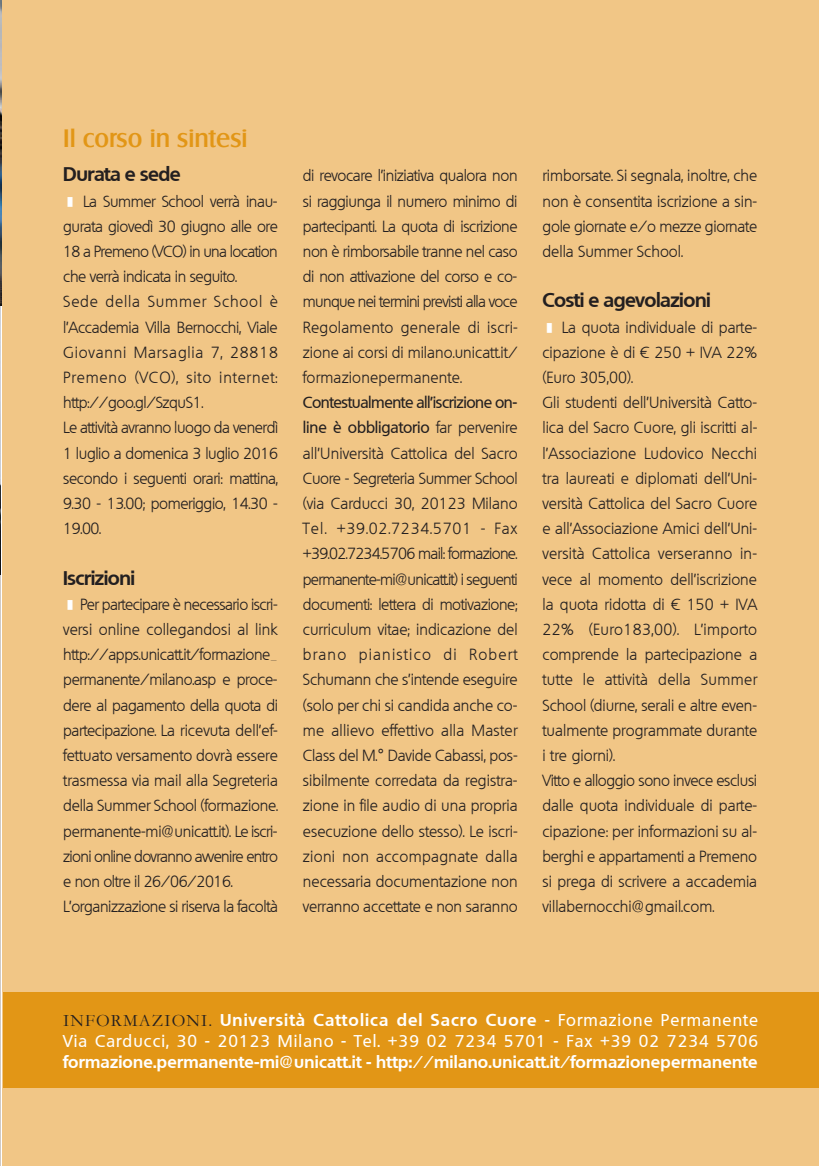
<style>
.page{position:relative;width:819px;height:1166px;background:#fff}
.page>*{position:absolute;margin:0;border:0;box-sizing:border-box;transform-origin:0 0}
.t1{font:500 24.5px "Salzburg";color:#e29616}
.t2{font:700 19.25px "Quebec";letter-spacing:-.025em;color:#231f20}
.t3{font:500 16.62px/21px "Quebec";letter-spacing:.065em;color:#fff}
.t4{font:700 16.62px "Quebec";letter-spacing:.015em;color:#fff}
.t5{font:300 15.75px/25.2px "Quebec";color:#231f20;text-align:justify}
.t6{font:300 15.75px/25.2px "Quebec";letter-spacing:-.02em;color:#231f20}
.t7{font:300 15.75px/25.2px "Quebec";letter-spacing:-.025em;color:#231f20}
.s1{font-family:"MS Gothic";font-weight:400;font-size:14px;color:#fff}
.s2{font-weight:500}
.s3{font-family:"Lucida Grande";font-weight:400}
.s4{font-family:"Garamond";font-weight:400;font-size:17.5px;color:#231f20}
.s5{font-weight:700}
</style>
<div class="page">
<hr style="left:0;top:0;width:1px;height:1166px;background:#d0c9c4">
<img style="left:0;top:0;width:1px;height:574px">
<div style="left:2px;top:0;width:817px;height:1165px;background:#f1c686"></div>
<div style="left:3px;top:993px;width:816px;height:95px;background:#e29616"></div>
<h1 class="t1" style="left:63px;top:123px;width:186px">Il corso in sintesi</h1>
<p class="t2" style="left:63px;top:162px;width:119px">Durata e sede</p>
<p class="t7" style="left:63px;top:188px;width:216px"><span class="s1">❚</span> La Summer School verrà inau&shy;gurata giovedì 30 giugno alle ore<br>18 a Premeno (VCO) in una location che verrà indicata in seguito.<br>Sede della Summer School è l’Accademia Villa Bernocchi, Viale<br>Giovanni Marsaglia 7, 28818<br>Premeno (VCO), sito internet: http://goo.gl/SzquS1.<br>Le attività avranno luogo da venerdì<br>1 luglio a domenica 3 luglio 2016 secondo i seguenti orari: mattina,<br>9.30 - 13.00; pomeriggio, 14.30 -<br>19.00.</p>
<p class="t2" style="left:63px;top:565px;width:74px">Iscrizioni</p>
<p class="t6" style="left:63px;top:591px;width:216px"><span class="s1">❚</span> Per partecipare è necessario iscri&shy;versi online collegandosi al link http://apps.unicatt.it/formazione_ permanente/milano.asp e proce&shy;dere al pagamento della quota di partecipazione. La ricevuta dell’ef&shy;fettuato versamento dovrà essere trasmessa via mail alla Segreteria della Summer School (formazione. permanente-mi@unicatt.it). Le iscri&shy;zioni online dovranno avvenire entro e non oltre il 26/06/2016.<br>L’organizzazione si riserva la facoltà</p>
<p class="t5" style="left:303px;top:163px;width:216px">di revocare l’iniziativa qualora non si raggiunga il numero minimo di partecipanti. La quota di iscrizione non è rimborsabile tranne nel caso di non attivazione del corso e co&shy;munque nei termini previsti alla voce Regolamento generale di iscri&shy;zione ai corsi di milano.unicatt.it/ formazionepermanente.</p>
<p class="t5" style="left:303px;top:390px;width:216px"><span class="s2">Contestualmente all’iscrizione on&shy;line è obbligatorio</span> far pervenire all’Università Cattolica del Sacro Cuore - Segreteria Summer School (via Carducci 30, 20123 Milano Tel. +39.02.7234.5701 - Fax +39.02.7234.5706 mail: formazione. permanente-mi@unicatt.it) i seguenti documenti: lettera di motivazione; curriculum vitae; indicazione del brano pianistico di Robert Schumann che s’intende eseguire (solo per chi si candida anche co&shy;me allievo effettivo alla Master Class del M.<span class="s3">°</span> Davide Cabassi, pos&shy;sibilmente corredata da registra&shy;zione in file audio di una propria esecuzione dello stesso). Le iscri&shy;zioni non accompagnate dalla necessaria documentazione non verranno accettate e non saranno</p>
<p class="t5" style="left:542px;top:163px;width:216px">rimborsate. Si segnala, inoltre, che non è consentita iscrizione a sin&shy;gole giornate e/o mezze giornate della Summer School.</p>
<p class="t2" style="left:542px;top:288px;width:170px">Costi e agevolazioni</p>
<p class="t5" style="left:542px;top:314px;width:216px;text-align:left"><span class="s1">❚</span> La quota individuale di parte&shy;cipazione è di € 250 + IVA 22% (Euro 305,00).<br>Gli studenti dell’Università Catto&shy;lica del Sacro Cuore, gli iscritti al&shy;l’Associazione Ludovico Necchi tra laureati e diplomati dell’Uni&shy;versità Cattolica del Sacro Cuore e all’Associazione Amici dell’Uni&shy;versità Cattolica verseranno in&shy;vece al momento dell’iscrizione la quota ridotta di € 150 + IVA<br>22% (Euro183,00). L’importo comprende la partecipazione a tutte le attività della Summer<br>School (diurne, serali e altre even&shy;tualmente programmate durante i tre giorni).<br>Vitto e alloggio sono invece esclusi dalle quota individuale di parte&shy;cipazione: per informazioni su al&shy;berghi e appartamenti a Premeno si prega di scrivere a accademia villabernocchi@gmail.com.</p>
<p class="t3" style="left:63px;top:1009px;width:696px"><span class="s4">INFORMAZIONI.</span> <span class="s5">Università Cattolica del Sacro Cuore</span> - Formazione Permanente<br>Via Carducci, 30 - 20123 Milano - Tel. +39 02 7234 5701 - Fax +39 02 7234 5706</p>
<p class="t4" style="left:63px;top:1051px;width:696px">formazione.permanente-mi@unicatt.it - http://milano.unicatt.it/formazionepermanente</p>
</div>
